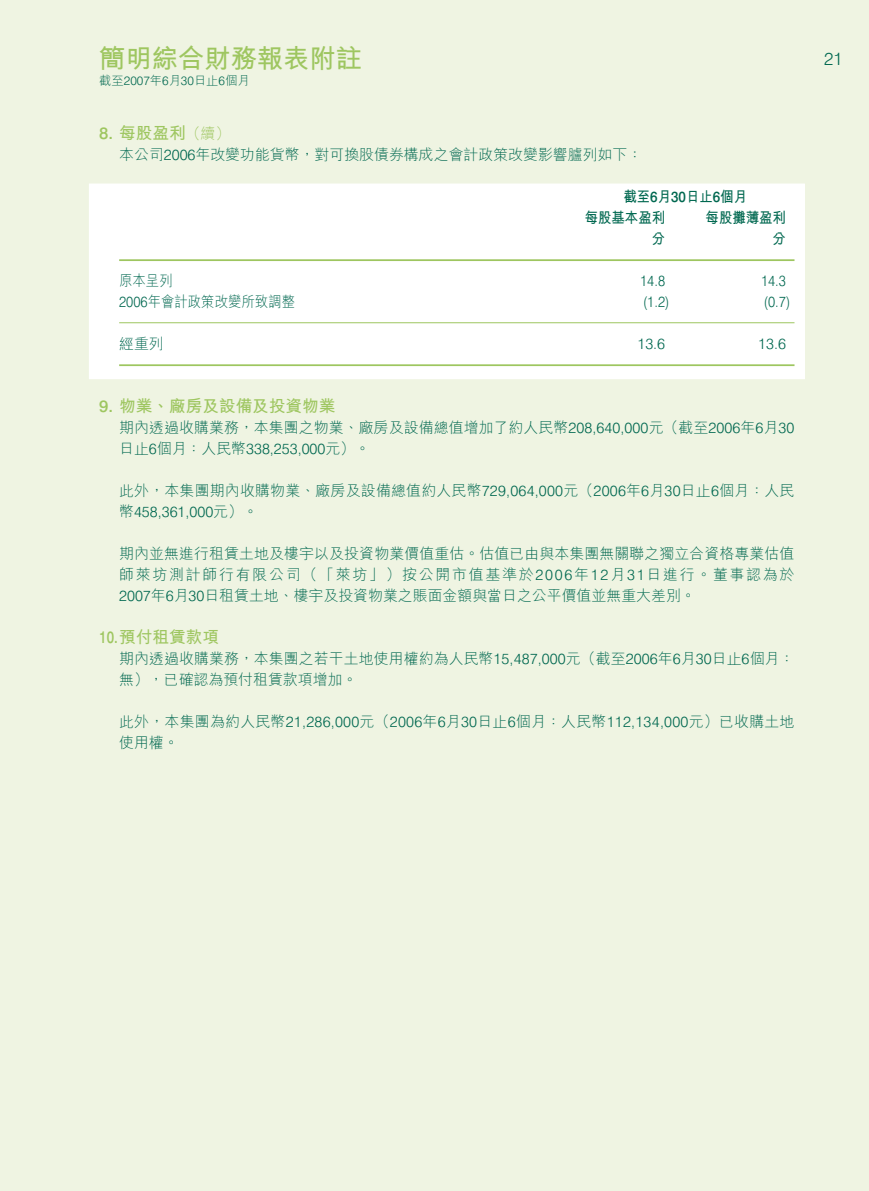
<style>
.page{position:relative;width:869px;height:1191px;background:#fff}
.page>*{position:absolute;margin:0;border:0;box-sizing:border-box;transform-origin:0 0}
.t1{font:26.25px "M Hei HK Bold B5 pc H";color:#9ec660}
.t2{font:300 17.5px "Swiss 721 BT";color:#006850}
.t3{font:16.62px "M Hei HK Bold B5 pc H";color:#9ec660}
.t4{font:14.88px/21px "M Hei HK Light B5 pc H";letter-spacing:.005em;color:#006850}
.t5{font:300 14.88px "Swiss 721 BT";color:#006850}
.t6{font:14.88px/21px "M Hei HK Bold B5 pc H";color:#006850;scale:.9 1}
.t7{font:14.88px "M Hei HK Light B5 pc H";letter-spacing:.005em;color:#006850;scale:.9 1}
.t8{font:300 14.88px "Swiss 721 BT";color:#006850;scale:.9 1}
.t9{font:12.25px "M Hei HK Light B5 pc H";color:#006850}
.s1{font-family:"Swiss 721 BT";font-weight:300}
.s2{font-family:"Swiss 721 BT";font-weight:500}
.s3{font-family:"M Hei HK Light B5 pc H";font-size:14.88px}
.s4{font-family:"M Hei HK Light B5 pc H";font-weight:400}
</style>
<div class="page">
<div style="left:0;top:0;width:868px;height:1191px;background:#eff4e2"></div>
<div style="left:89px;top:184px;width:715px;height:195px;background:#fff"></div>
<hr style="left:119px;top:259px;width:675px;height:2px;background:#9ec660">
<hr style="left:119px;top:322px;width:675px;height:1px;background:#9ec660">
<hr style="left:119px;top:364px;width:675px;height:2px;background:#9ec660">
<h1 class="t1" style="left:99px;top:48px;width:264px">簡明綜合財務報表附註</h1>
<p class="t2" style="left:823px;top:51px;width:20px">21</p>
<p class="t9" style="left:99px;top:76px;width:152px">截至<span class="s1">2007</span>年<span class="s1">6</span>月<span class="s1">30</span>日止<span class="s1">6</span>個月</p>
<p class="t3" style="left:99px;top:126px;width:132px"><span class="s2">8.</span> 每股盈利<span class="s3">（續）</span></p>
<p class="t4" style="left:119px;top:146px;width:524px">本公司<span class="s1">2006</span>年改變功能貨幣，對可換股債券構成之會計政策改變影響臚列如下：</p>
<p class="t6" style="left:584px;top:188px;width:182px;text-indent:39px">截至<span class="s2">6</span>月<span class="s2">30</span>日止<span class="s2">6</span>個月每股基本盈利</p>
<p class="t6" style="left:705px;top:209px;width:91px">每股攤薄盈利</p>
<p class="t6" style="left:651px;top:230px;width:16px">分</p>
<p class="t6" style="left:772px;top:230px;width:16px">分</p>
<p class="t7" style="left:119px;top:275px;width:61px">原本呈列</p>
<p class="t8" style="left:640px;top:274px;width:29px">14.8</p>
<p class="t8" style="left:760px;top:274px;width:29px">14.3</p>
<p class="t7" style="left:119px;top:296px;width:197px"><span class="s1">2006</span>年會計政策改變所致調整</p>
<p class="t8" style="left:642px;top:295px;width:31px">(1.2 )</p>
<p class="t8" style="left:763px;top:295px;width:31px">(0.7 )</p>
<p class="t4" style="left:119px;top:335px;width:46px">經重列</p>
<p class="t5" style="left:637px;top:337px;width:29px">13.6</p>
<p class="t5" style="left:758px;top:337px;width:29px">13.6</p>
<p class="t3" style="left:99px;top:399px;width:237px"><span class="s2">9.</span> 物業、廠房及設備及投資物業</p>
<p class="t4" style="left:119px;top:419px;width:676px">期內透過收購業務，本集團之物業、廠房及設備總值增加了約人民幣<span class="s1">208,640,000</span>元（截至<span class="s1">2006</span>年<span class="s1">6</span>月<span class="s1">30</span></p>
<p class="t5" style="left:119px;top:442px;width:252px"><span class="s4">日止</span>6<span class="s4">個月：人民幣</span>338,253,000<span class="s4">元）。</span></p>
<p class="t4" style="left:119px;top:482px;width:676px">此外，本集團期內收購物業、廠房及設備總值約人民幣<span class="s1">729,064,000</span>元（<span class="s1">2006</span>年<span class="s1">6</span>月<span class="s1">30</span>日止<span class="s1">6</span>個月：人民</p>
<p class="t5" style="left:119px;top:505px;width:140px"><span class="s4">幣</span>458,361,000<span class="s4">元）。</span></p>
<p class="t4" style="left:119px;top:545px;width:676px;text-align:justify">期內並無進行租賃土地及樓宇以及投資物業價值重估。估值已由與本集團無關聯之獨立合資格專業估值師萊坊測計師行有限公司（「萊坊」）按公開市值基準於<span class="s1">2006</span>年<span class="s1">12</span>月<span class="s1">31</span>日進行。董事認為於<span class="s1">2007</span>年<span class="s1">6</span>月<span class="s1">30</span>日租賃土地、樓宇及投資物業之賬面金額與當日之公平價值並無重大差別。</p>
<p class="t3" style="left:99px;top:630px;width:121px"><span class="s2">10.</span>預付租賃款項</p>
<p class="t4" style="left:119px;top:650px;width:676px">期內透過收購業務，本集團之若干土地使用權約為人民幣<span class="s1">15,487,000</span>元（截至<span class="s1">2006</span>年<span class="s1">6</span>月<span class="s1">30</span>日止<span class="s1">6</span>個月：無），已確認為預付租賃款項增加。</p>
<p class="t4" style="left:119px;top:713px;width:676px">此外，本集團為約人民幣<span class="s1">21,286,000</span>元（<span class="s1">2006</span>年<span class="s1">6</span>月<span class="s1">30</span>日止<span class="s1">6</span>個月：人民幣<span class="s1">112,134,000</span>元）已收購土地使用權。</p>
</div>
